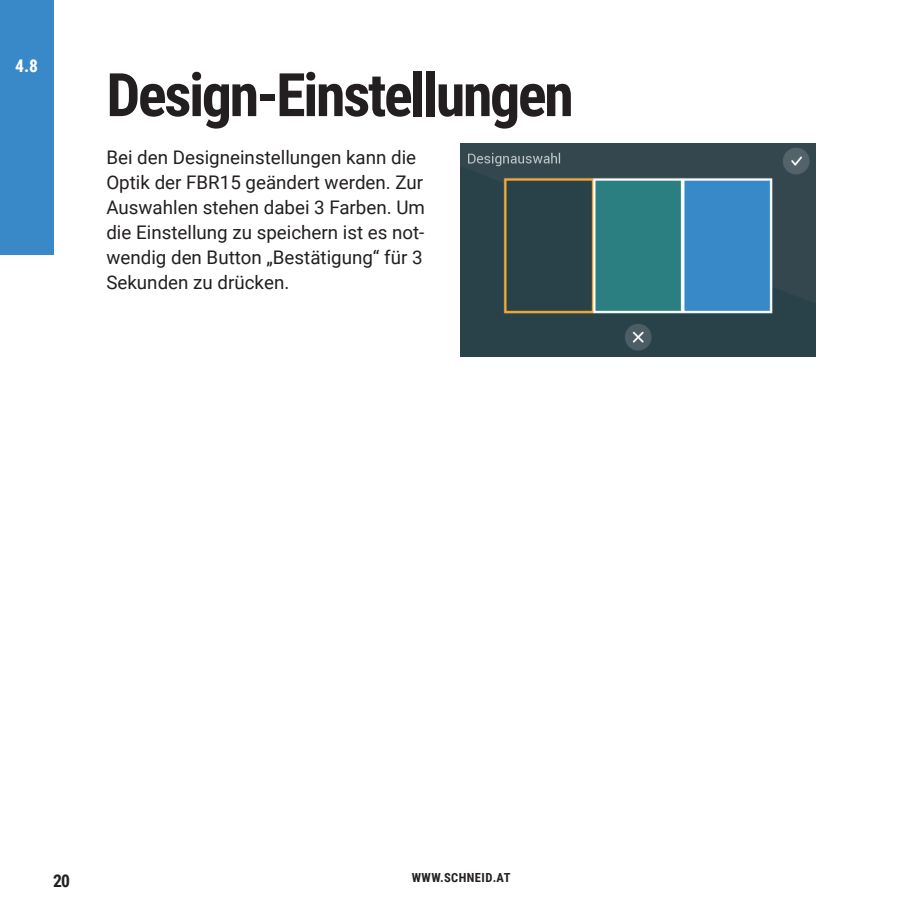
<style>
.page{position:relative;width:922px;height:922px;background:#fff}
.page>*{position:absolute;margin:0;border:0;box-sizing:border-box;transform-origin:0 0}
.t1{font:700 60px "Roboto Condensed";letter-spacing:-.04em;color:#231f20}
.t2{font:18.75px/25px "Roboto";color:#231f20}
.t3{font:700 17.5px "Roboto Condensed";color:#fff}
.t4{font:700 17.5px "Roboto Condensed";color:#231f20}
.t5{font:700 12.5px "Roboto Condensed";letter-spacing:.035em;color:#231f20}
</style>
<div class="page">
<div style="left:0;top:0;width:53px;height:255px;background:#3989c8"></div>
<img style="left:461px;top:144px;width:354px;height:212px">
<p class="t3" style="left:15px;top:53px;width:24px">4.8</p>
<h1 class="t1" style="left:106px;top:53px;width:469px">Design-Einstellungen</h1>
<p class="t2" style="left:106px;top:144px;width:320px">Bei den Designeinstellungen kann die Optik der FBR15 geändert werden. Zur Auswahlen stehen dabei 3 Farben. Um die Einstellung zu speichern ist es not&shy;wendig den Button „Bestätigung“ für 3<br>Sekunden zu drücken.</p>
<p class="t4" style="left:53px;top:868px;width:18px">20</p>
<p class="t5" style="left:411px;top:868px;width:100px">WWW.SCHNEID.AT</p>
</div>
